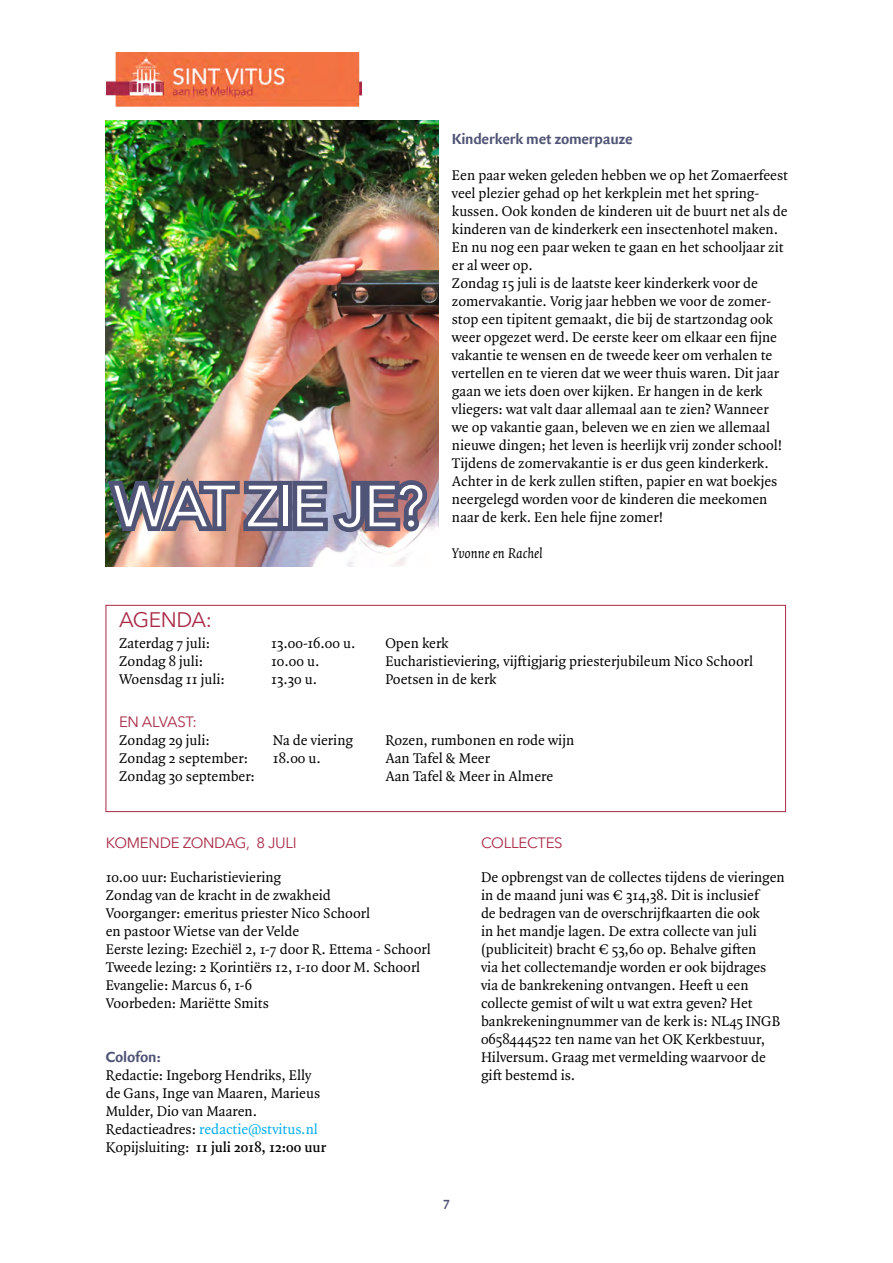
<style>
.page{position:relative;width:893px;height:1263px;background:#fff}
.page>*{position:absolute;margin:0;border:0;box-sizing:border-box;transform-origin:0 0}
.Grote_kopjes{font:57.3px "Avenir Next";letter-spacing:-.02em;color:#fff}
.Grote_kopjes-2{font:21px "Avenir Next";letter-spacing:-.02em;color:#a92946}
.Tussenkopjes{font:15.75px "Quadraat Sans OT Bld";letter-spacing:-.02em;color:#505476}
.Body{font:15px/18px "Quadraat Pro";color:#000}
.Grote_kopjes-3{font:15px "Quadraat Pro";color:#000}
.Grote_kopjes-4{font:15px "Avenir Next";letter-spacing:-.02em;color:#a92946}
.Body-2{font:15px "Quadraat Pro";color:#00aeef}
.Body-3{font:600 15px "Quadraat Pro";color:#000}
.Body-4{font:italic 15px "Quadraat Pro";color:#000}
.t1{font:13.5px "Quadraat Sans OT Bld";color:#505476}
.s1{color:#000}
.s2{font-weight:400}
</style>
<div class="page">
<img style="left:106px;top:52px;width:256px;height:54px">
<img style="left:105px;top:121px;width:334px;height:445px">
<div style="left:106px;top:605px;width:680px;height:207px;border:1px solid #a92946"></div>
<img style="left:105px;top:473px;width:330px;height:67px">
<p class="Grote_kopjes" style="left:113px;top:458px;width:313px">WAT ZIE JE?</p>
<p class="Tussenkopjes" style="left:452px;top:130px;width:183px">Kinderkerk met zomerpauze</p>
<p class="Body" style="left:452px;top:166px;width:337px">Een paar weken geleden hebben we op het Zomaerfeest veel plezier gehad op het kerkplein met het spring&shy;kussen. Ook konden de kinderen uit de buurt net als de kinderen van de kinderkerk een insectenhotel maken.<br>En nu nog een paar weken te gaan en het schooljaar zit er al weer op.</p>
<p class="Body" style="left:452px;top:274px;width:332px">Zondag 15 juli is de laatste keer kinderkerk voor de zomervakantie. Vorig jaar hebben we voor de zomer&shy;stop een tipitent gemaakt, die bij de startzondag ook weer opgezet werd. De eerste keer om elkaar een fijne vakantie te wensen en de tweede keer om verhalen te vertellen en te vieren dat we weer thuis waren. Dit jaar gaan we iets doen over kijken. Er hangen in de kerk vliegers: wat valt daar allemaal aan te zien? Wanneer we op vakantie gaan, beleven we en zien we allemaal nieuwe dingen; het leven is heerlijk vrij zonder school!</p>
<p class="Body" style="left:452px;top:454px;width:327px">Tijdens de zomervakantie is er dus geen kinderkerk.<br>Achter in de kerk zullen stiften, papier en wat boekjes neergelegd worden voor de kinderen die meekomen naar de kerk. Een hele fijne zomer!</p>
<p class="Body-4" style="left:452px;top:543px;width:92px">Yvonne en Rachel</p>
<p class="Grote_kopjes-2" style="left:119px;top:602px;width:95px">AGENDA:</p>
<p class="Body" style="left:119px;top:634px;width:93px">Zaterdag 7 juli:</p>
<p class="Body" style="left:271px;top:634px;width:86px">13.00-16.00 u.</p>
<p class="Body" style="left:385px;top:634px;width:65px">Open kerk</p>
<p class="Body" style="left:119px;top:652px;width:86px">Zondag 8 juli:</p>
<p class="Body" style="left:271px;top:652px;width:50px">10.00 u.</p>
<p class="Body" style="left:385px;top:652px;width:369px">Eucharistieviering, vijftigjarig priesterjubileum Nico Schoorl</p>
<p class="Body" style="left:119px;top:670px;width:107px">Woensdag 11 juli:</p>
<p class="Body" style="left:271px;top:670px;width:47px">13.30 u.</p>
<p class="Body" style="left:385px;top:670px;width:113px">Poetsen in de kerk</p>
<p class="Grote_kopjes-4" style="left:119px;top:709px;width:80px">EN ALVAST:</p>
<p class="Grote_kopjes-3" style="left:119px;top:730px;width:92px">Zondag 29 juli:</p>
<p class="Grote_kopjes-3" style="left:273px;top:730px;width:82px">Na de viering</p>
<p class="Grote_kopjes-3" style="left:385px;top:730px;width:190px">Rozen, rumbonen en rode wijn</p>
<p class="Grote_kopjes-3" style="left:119px;top:748px;width:130px">Zondag 2 september:</p>
<p class="Grote_kopjes-3" style="left:273px;top:748px;width:50px">18.00 u.</p>
<p class="Grote_kopjes-3" style="left:385px;top:748px;width:106px">Aan Tafel &amp; Meer</p>
<p class="Grote_kopjes-3" style="left:119px;top:766px;width:137px">Zondag 30 september:</p>
<p class="Grote_kopjes-3" style="left:385px;top:766px;width:169px">Aan Tafel &amp; Meer in Almere</p>
<p class="Grote_kopjes-4" style="left:106px;top:830px;width:192px">KOMENDE ZONDAG, 8 JULI</p>
<p class="Body" style="left:106px;top:868px;width:177px">10.00 uur: Eucharistieviering</p>
<p class="Body" style="left:106px;top:886px;width:227px">Zondag van de kracht in de zwakheid</p>
<p class="Body" style="left:106px;top:904px;width:266px">Voorganger: emeritus priester Nico Schoorl en pastoor Wietse van der Velde</p>
<p class="Body" style="left:106px;top:940px;width:327px">Eerste lezing: Ezechiël 2, 1-7 door R. Ettema - Schoorl</p>
<p class="Body" style="left:106px;top:958px;width:316px">Tweede lezing: 2 Korintiërs 12, 1-10 door M. Schoorl</p>
<p class="Body" style="left:106px;top:976px;width:148px">Evangelie: Marcus 6, 1-6</p>
<p class="Body" style="left:106px;top:994px;width:165px">Voorbeden: Mariëtte Smits</p>
<p class="Tussenkopjes" style="left:106px;top:1048px;width:56px">Colofon:</p>
<p class="Body" style="left:106px;top:1066px;width:216px">Redactie: Ingeborg Hendriks, Elly de Gans, Inge van Maaren, Marieus<br>Mulder, Dio van Maaren.</p>
<p class="Body-2" style="left:106px;top:1119px;width:214px"><span class="s1">Redactieadres:</span> redactie@stvitus.nl</p>
<p class="Body-3" style="left:106px;top:1137px;width:222px"><span class="s2">Kopijsluiting:</span> 11 juli 2018, 12:00 uur</p>
<p class="t1" style="left:443px;top:1194px;width:8px">7</p>
<p class="Grote_kopjes-4" style="left:481px;top:830px;width:83px">COLLECTES</p>
<p class="Body" style="left:481px;top:868px;width:305px">De opbrengst van de collectes tijdens de vieringen in de maand juni was € 314,38. Dit is inclusief<br>de bedragen van de overschrijfkaarten die ook<br>in het mandje lagen. De extra collecte van juli (publiciteit) bracht € 53,60 op. Behalve giften<br>via het collectemandje worden er ook bijdrages via de bankrekening ontvangen. Heeft u een collecte gemist of wilt u wat extra geven? Het bankrekeningnummer van de kerk is: NL45 INGB 0658444522 ten name van het OK Kerkbestuur, Hilversum. Graag met vermelding waarvoor de gift bestemd is.</p>
</div>
